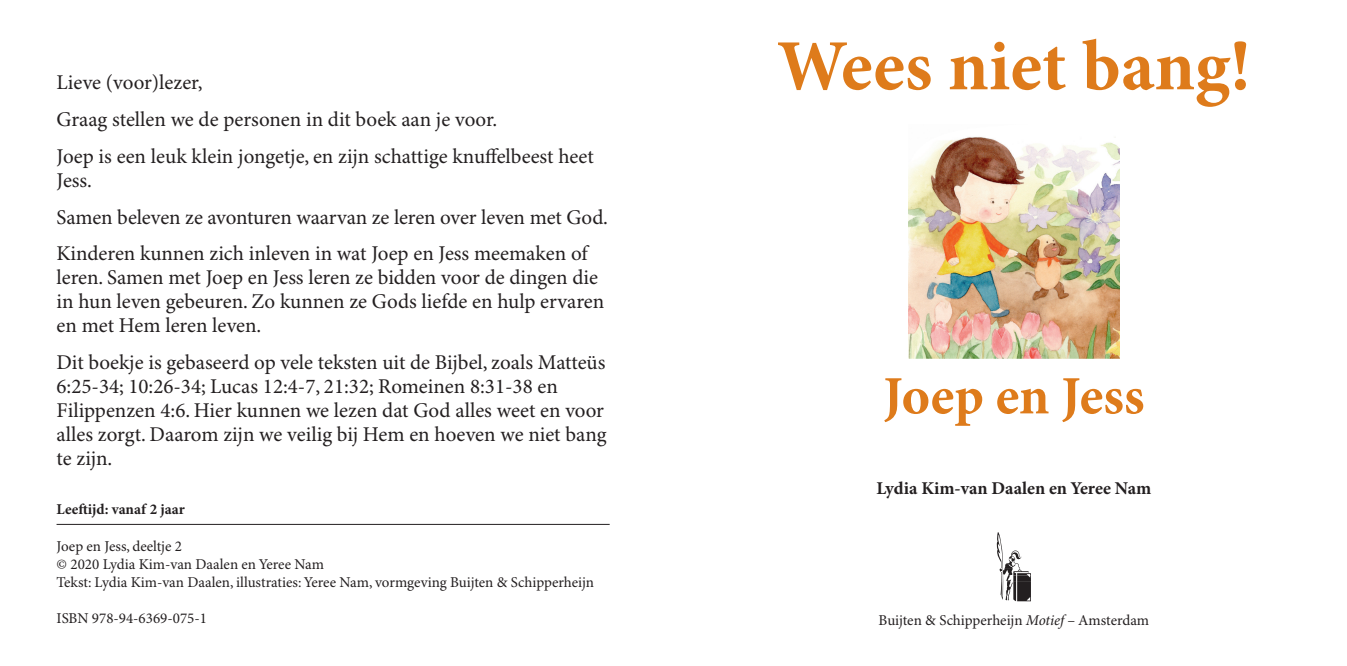
<style>
.page{position:relative;width:1347px;height:666px;background:#fff}
.page>*{position:absolute;margin:0;border:0;box-sizing:border-box;transform-origin:0 0}
.Boektitel{font:700 72px "Minion Pro";color:#de7b1b}
.Ondertitel{font:700 54px "Minion Pro";color:#de7b1b}
.Intro_lezer{font:21px/24px "Minion Pro";color:#231f20}
.Auteurs{font:700 18px "Minion Pro";letter-spacing:-.005em;color:#231f20}
.Colofon{font:15px "Minion Pro";color:#231f20}
.Colofon-2{font:700 15px "Minion Pro";color:#231f20}
.s1{font-style:italic}
</style>
<div class="page">
<svg style="left:996px;top:532px;width:34px;height:69px"></svg>
<img style="left:908px;top:137px;width:210px;height:221px">
<hr style="left:57px;top:524px;width:552px;height:1px;background:#231f20">
<p class="Intro_lezer" style="left:57px;top:71px;width:147px">Lieve (voor)lezer,</p>
<p class="Intro_lezer" style="left:57px;top:108px;width:442px">Graag stellen we de personen in dit boek aan je voor.</p>
<p class="Intro_lezer" style="left:57px;top:145px;width:539px">Joep is een leuk klein jongetje, en zijn schattige knuffelbeest heet<br>Jess.</p>
<p class="Intro_lezer" style="left:57px;top:206px;width:553px">Samen beleven ze avonturen waarvan ze leren over leven met God.</p>
<p class="Intro_lezer" style="left:57px;top:242px;width:549px">Kinderen kunnen zich inleven in wat Joep en Jess meemaken of leren. Samen met Joep en Jess leren ze bidden voor de dingen die in hun leven gebeuren. Zo kunnen ze Gods liefde en hulp ervaren en met Hem leren leven.</p>
<p class="Intro_lezer" style="left:57px;top:351px;width:551px">Dit boekje is gebaseerd op vele teksten uit de Bijbel, zoals Matteüs 6:25-34; 10:26-34; Lucas 12:4-7, 21:32; Romeinen 8:31-38 en Filippenzen 4:6. Hier kunnen we lezen dat God alles weet en voor alles zorgt. Daarom zijn we veilig bij Hem en hoeven we niet bang te zijn.</p>
<p class="Colofon-2" style="left:57px;top:500px;width:130px">Leeftijd: vanaf 2 jaar</p>
<p class="Colofon" style="left:57px;top:538px;width:127px">Joep en Jess, deeltje 2</p>
<p class="Colofon" style="left:57px;top:556px;width:269px">© 2020 Lydia Kim-van Daalen en Yeree Nam</p>
<p class="Colofon" style="left:57px;top:574px;width:539px">Tekst: Lydia Kim-van Daalen, illustraties: Yeree Nam, vormgeving Buijten &amp; Schipperheijn</p>
<p class="Colofon" style="left:57px;top:610px;width:152px">ISBN 978-94-6369-075-1</p>
<p class="Boektitel" style="left:777px;top:23px;width:475px">Wees niet bang!</p>
<p class="Ondertitel" style="left:883px;top:364px;width:263px">Joep en Jess</p>
<p class="Auteurs" style="left:876px;top:478px;width:276px">Lydia Kim-van Daalen en Yeree Nam</p>
<p class="Colofon" style="left:878px;top:611px;width:272px">Buijten &amp; Schipperheijn <span class="s1">Motief</span> – Amsterdam</p>
</div>
